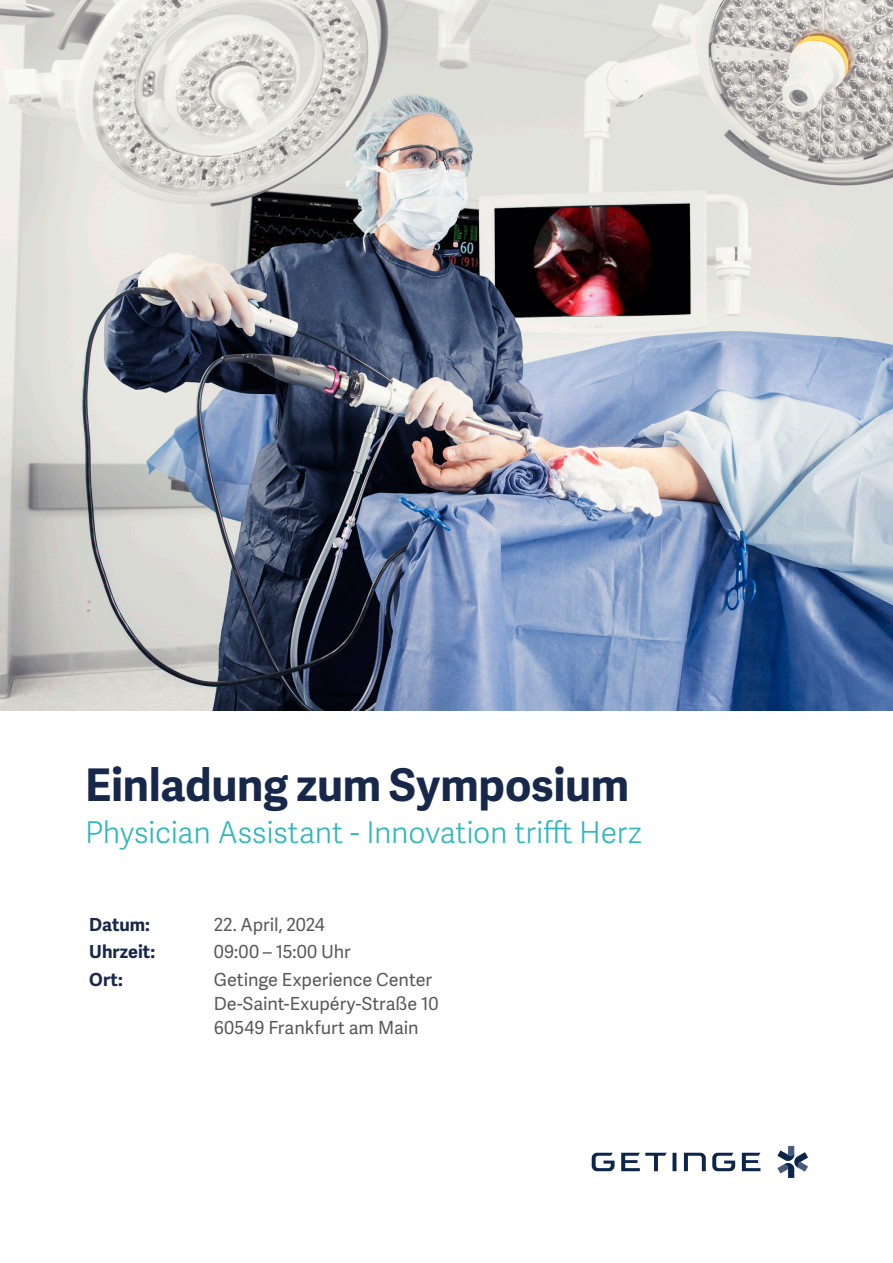
<style>
.page{position:relative;width:893px;height:1263px;background:#fff}
.page>*{position:absolute;margin:0;border:0;box-sizing:border-box;transform-origin:0 0}
.t1{font:700 45px "Adelle Sans";letter-spacing:-.005em;color:#18284a}
.t2{font:300 30px "Adelle Sans";letter-spacing:-.01em;color:#31b7bc}
.t3{font:18px/24px "Adelle Sans";color:#595857}
.t4{font:700 18px "Adelle Sans";color:#18284a}
</style>
<div class="page">
<img style="left:0;top:0;width:893px;height:710px">
<svg style="left:777px;top:1146px;width:31px;height:32px"></svg>
<svg style="left:742px;top:1153px;width:18px;height:18px"></svg>
<svg style="left:621px;top:1153px;width:55px;height:18px"></svg>
<svg style="left:592px;top:1153px;width:23px;height:18px"></svg>
<svg style="left:712px;top:1153px;width:23px;height:18px"></svg>
<svg style="left:684px;top:1153px;width:22px;height:18px"></svg>
<h1 class="t1" style="left:85px;top:752px;width:546px">Einladung zum Symposium</h1>
<h2 class="t2" style="left:85px;top:811px;width:558px">Physician Assistant - Innovation trifft Herz</h2>
<p class="t4" style="left:89px;top:911px;width:62px">Datum:</p>
<p class="t3" style="left:214px;top:912px;width:113px">22. April, 2024</p>
<p class="t4" style="left:89px;top:939px;width:67px">Uhrzeit:</p>
<p class="t3" style="left:214px;top:939px;width:138px">09:00 – 15:00 Uhr</p>
<p class="t4" style="left:89px;top:966px;width:35px">Ort:</p>
<p class="t3" style="left:214px;top:967px;width:226px">Getinge Experience Center<br>De-Saint-Exupéry-Straße 10<br>60549 Frankfurt am Main</p>
</div>
